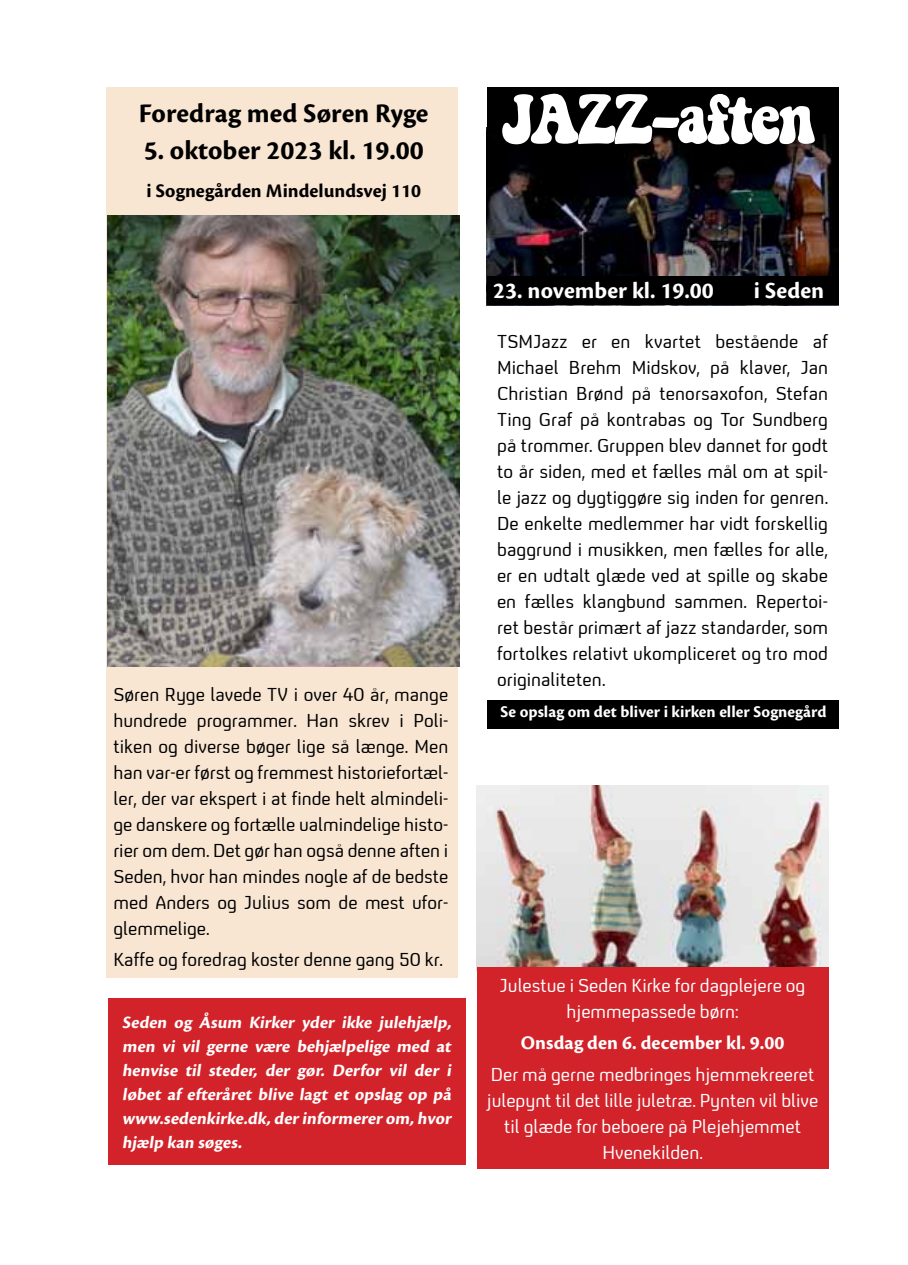
<style>
.page{position:relative;width:908px;height:1265px;background:#fff}
.page>*{position:absolute;margin:0;border:0;box-sizing:border-box;transform-origin:0 0}
.t1{font:65px "Keepon Truckin";letter-spacing:-.035em;color:#fff;scale:.95 1}
.t2{font:700 28px "Cronos Pro";color:#000}
.t3{font:700 24px "Cronos Pro";color:#fff}
.t4{font:700 20px "Cronos Pro";color:#000}
.t5{font:700 20px "Cronos Pro";letter-spacing:.005em;color:#fff}
.t6{font:19px/26px "Like BBC4";color:#000;text-align:justify}
.t7{font:19px/26px "Like BBC4";color:#fff;text-align:center}
.t8{font:700 18px/24px "Cronos Pro";letter-spacing:-.025em;color:#fff}
.t9{font:700 17px "Cronos Pro";color:#fff}
</style>
<div class="page">
<img style="left:486px;top:133px;width:352px;height:172px">
<div style="left:486px;top:87px;width:352px;height:46px;background:#000"></div>
<div style="left:486px;top:276px;width:352px;height:28px;background:#000"></div>
<div style="left:486px;top:700px;width:352px;height:29px;background:#000"></div>
<div style="left:106px;top:87px;width:351px;height:890px;background:#f8e6d3"></div>
<img style="left:476px;top:785px;width:352px;height:182px">
<div style="left:476px;top:967px;width:352px;height:201px;background:#d2232a"></div>
<div style="left:108px;top:998px;width:357px;height:166px;background:#d2232a"></div>
<img style="left:108px;top:215px;width:351px;height:451px">
<h2 class="t2" style="left:139px;top:97px;width:291px">Foredrag med Søren Ryge</h2>
<h2 class="t2" style="left:144px;top:135px;width:281px">5. oktober 2023 kl. 19.00</h2>
<p class="t4" style="left:146px;top:179px;width:276px">i Sognegården Mindelundsvej 110</p>
<p class="t6" style="left:113px;top:681px;width:336px">Søren Ryge lavede TV i over 40 år, mange hundrede programmer. Han skrev i Poli&shy;tiken og diverse bøger lige så længe. Men han var-er først og fremmest historiefortæl&shy;ler, der var ekspert i at finde helt almindeli&shy;ge danskere og fortælle ualmindelige histo&shy;rier om dem. Det gør han også denne aften i Seden, hvor han mindes nogle af de bedste med Anders og Julius som de mest ufor&shy;glemmelige.</p>
<p class="t6" style="left:113px;top:947px;width:331px">Kaffe og foredrag koster denne gang 50 kr.</p>
<p class="t8" style="left:122px;top:1010px;width:333px">Seden og Åsum Kirker yder ikke julehjælp, men vi vil gerne være behjælpelige med at henvise til steder, der gør. Derfor vil der i løbet af efteråret blive lagt et opslag op på www.sedenkirke.dk, der informerer om, hvor hjælp kan søges.</p>
<h1 class="t1" style="left:501px;top:77px;width:332px">JAZZ-aften</h1>
<p class="t3" style="left:493px;top:276px;width:222px">23. november kl. 19.00</p>
<p class="t3" style="left:753px;top:276px;width:72px">i Seden</p>
<p class="t6" style="left:497px;top:329px;width:332px">TSMJazz er en kvartet bestående af M ichael Brehm M idskov, på klaver, Jan Christian Brønd på tenorsaxofon, Stefan Ting Graf på kontrabas og Tor Sundberg på trommer. Gruppen blev dannet for godt to år siden, med et fælles mål om at spil&shy;le jazz og dygtiggøre sig inden for genren.<br>De enkelte medlemmer har vidt forskellig baggrund i musikken, men fælles for alle, er en udtalt glæde ved at spille og skabe en fælles klangbund sammen. Repertoi&shy;ret består primært af jazz standarder, som fortolkes relativt ukompliceret og tro mod originaliteten.</p>
<p class="t9" style="left:500px;top:701px;width:327px">Se opslag om det bliver i kirken eller Sognegård</p>
<p class="t7" style="left:499px;top:972px;width:307px">Julestue i Seden Kirke for dagplejere og hjemmepassede børn:</p>
<p class="t5" style="left:520px;top:1031px;width:265px">Onsdag den 6. december kl. 9.00</p>
<p class="t7" style="left:486px;top:1061px;width:333px">Der må gerne medbringes hjemmekreeret julepynt til det lille juletræ. Pynten vil blive til glæde for beboere på Plejehjemmet Hvenekilden.</p>
</div>
